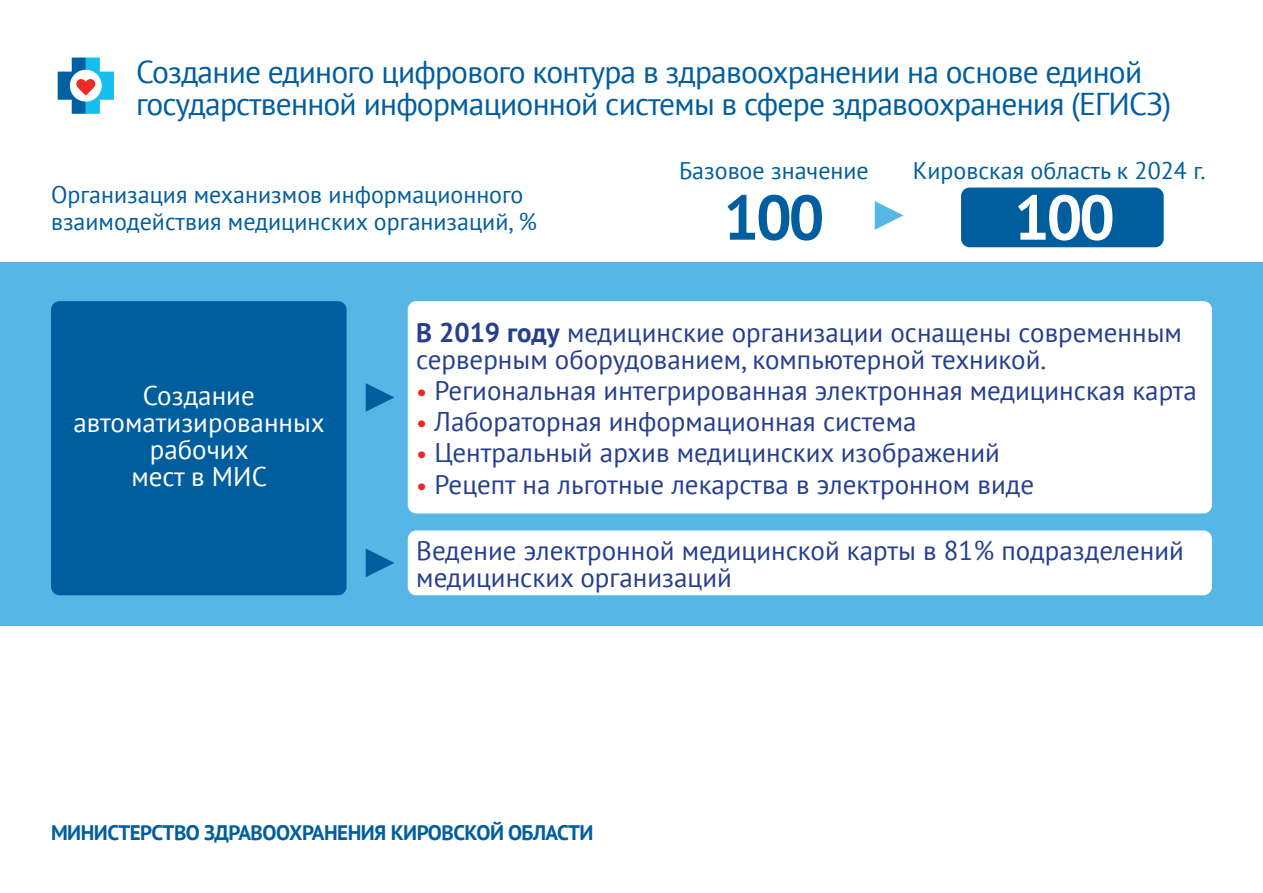
<style>
.page{position:relative;width:1263px;height:893px;background:#fff}
.page>*{position:absolute;margin:0;border:0;box-sizing:border-box;transform-origin:0 0}
.t1{font:700 63px "PT Sans";color:#005e9e}
.t2{font:700 63px "PT Sans";color:#fff}
.t3{font:31.5px/31.5px "PT Sans";letter-spacing:-.025em;color:#005e9e}
.t4{font:27px/27px "PT Sans";color:#253f8e}
.t5{font:27px/27px "PT Sans";color:#fff;text-align:center}
.t6{font:24px/27px "PT Sans";color:#005e9e}
.t7{font:700 21px "PT Sans";letter-spacing:-.025em;color:#005e9e}
.s1{font-weight:700}
.s2{font-family:"PF Din Text Pro";color:#e9292a}
</style>
<div class="page">
<svg style="left:58px;top:58px;width:56px;height:56px"></svg>
<div style="left:961px;top:188px;width:203px;height:59px;background:#005e9e;border-radius:9px"></div>
<svg style="left:875px;top:201px;width:28px;height:29px"></svg>
<div style="left:0;top:262px;width:1263px;height:364px;background:#56b7e7"></div>
<div style="left:51px;top:301px;width:296px;height:294px;background:#005e9e;border-radius:9px"></div>
<div style="left:408px;top:301px;width:804px;height:212px;background:#fff;border-radius:9px"></div>
<div style="left:408px;top:530px;width:804px;height:65px;background:#fff;border-radius:9px"></div>
<svg style="left:366px;top:383px;width:28px;height:29px"></svg>
<svg style="left:366px;top:549px;width:28px;height:28px"></svg>
<p class="t3" style="left:136px;top:56px;width:1037px">Создание единого цифрового контура в здравоохранении на основе единой государственной информационной системы в сфере здравоохранения (ЕГИСЗ)</p>
<p class="t6" style="left:679px;top:157px;width:191px">Базовое значение</p>
<p class="t6" style="left:913px;top:157px;width:294px">Кировская область к 2024 г.</p>
<h1 class="t2" style="left:1014px;top:176px;width:102px">100</h1>
<p class="t6" style="left:51px;top:180px;width:487px">Организация механизмов информационного взаимодействия медицинских организаций, %</p>
<h1 class="t1" style="left:723px;top:176px;width:102px">100</h1>
<p class="t5" style="left:73px;top:381px;width:253px">Создание автоматизированных рабочих<br>мест в МИС</p>
<p class="t4" style="left:416px;top:318px;width:767px"><span class="s1">В 2019 году</span> медицинские организации оснащены современным серверным оборудованием, компьютерной техникой.</p>
<p class="t4" style="left:416px;top:376px;width:782px"><span class="s2">•</span> Региональная интегрированная электронная медицинская карта</p>
<p class="t4" style="left:416px;top:408px;width:502px"><span class="s2">•</span> Лабораторная информационная система</p>
<p class="t4" style="left:416px;top:439px;width:585px"><span class="s2">•</span> Центральный архив медицинских изображений</p>
<p class="t4" style="left:416px;top:470px;width:619px"><span class="s2">•</span> Рецепт на льготные лекарства в электронном виде</p>
<p class="t4" style="left:416px;top:536px;width:769px">Ведение электронной медицинской карты в 81% подразделений медицинских организаций</p>
<p class="t7" style="left:51px;top:818px;width:544px">МИНИСТЕРСТВО ЗДРАВООХРАНЕНИЯ КИРОВСКОЙ ОБЛАСТИ</p>
</div>
